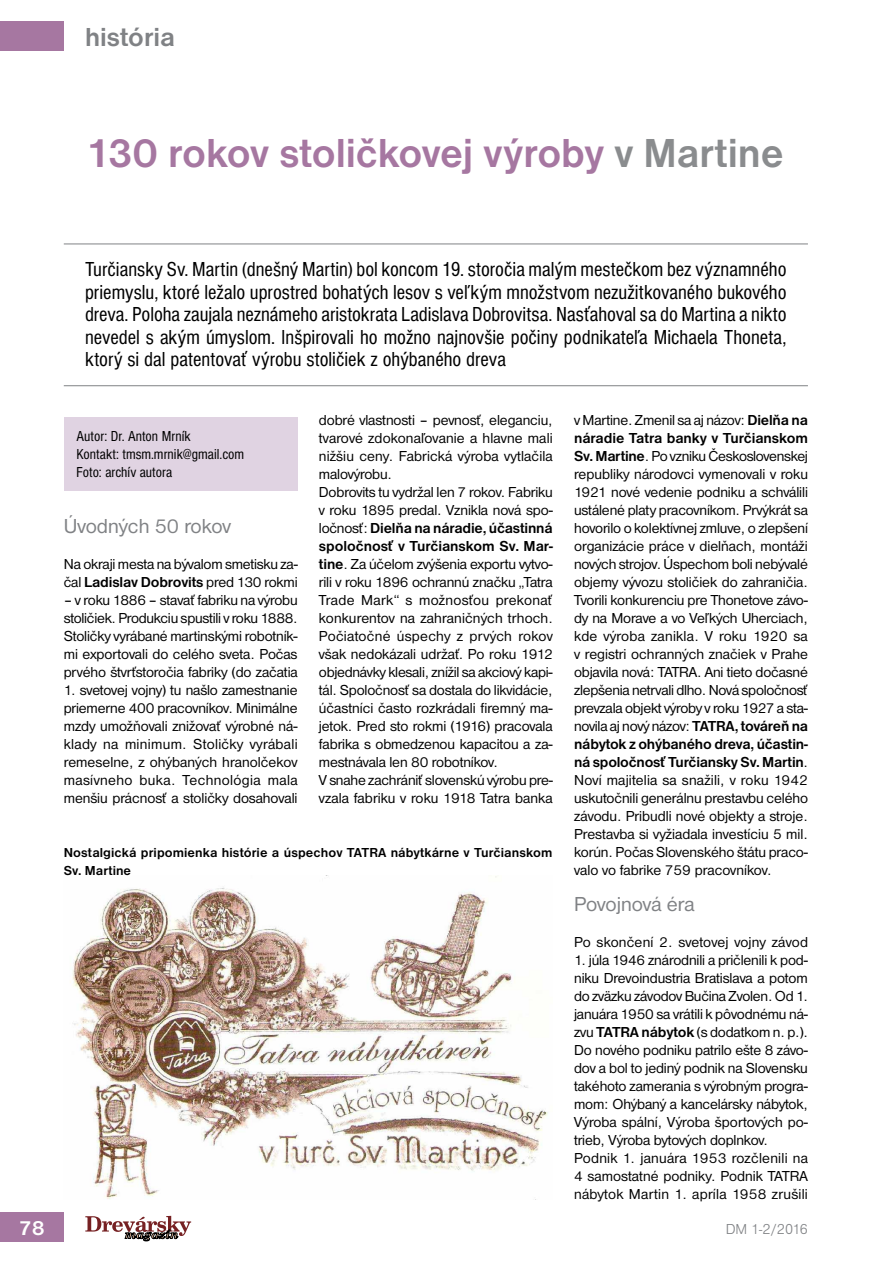
<style>
.page{position:relative;width:893px;height:1263px;background:#fff}
.page>*{position:absolute;margin:0;border:0;box-sizing:border-box;transform-origin:0 0}
.t1{font:700 42px "Nimbus San DEE";letter-spacing:-.005em;color:#a677a1}
.t2{font:700 27px "Nimbus San DEE";color:#808285}
.t3{font:condensed 21px/22.5px "Nimbus San DEE";color:#000;text-align:justify}
.t4{font:21px "Nimbus San DEE";color:#808285}
.t5{font:700 21px "Nimbus San DEE";color:#fff}
.t6{font:15px/18px "Nimbus San DEE";letter-spacing:-.01em;color:#000}
.t7{font:condensed 15px/18px "Nimbus San DEE";color:#000}
.t8{font:15px "Nimbus San DEE";letter-spacing:.01em;color:#000}
.t9{font:15px "Nimbus San DEE Ligh";letter-spacing:-.02em;color:#808285}
.t10{font:700 13.5px/18px "Nimbus San DEE";letter-spacing:.005em;color:#000}
.s1{color:#8a8c8e}
.s2{font-weight:700}
</style>
<div class="page">
<svg style="left:85px;top:1216px;width:106px;height:25px"></svg>
<div style="left:0;top:1212px;width:64px;height:30px;background:#a677a1"></div>
<div style="left:0;top:21px;width:64px;height:30px;background:#a677a1"></div>
<div style="left:64px;top:417px;width:234px;height:74px;background:#e0d3e2"></div>
<hr style="left:64px;top:244px;width:744px;height:1px;background:#808285">
<hr style="left:64px;top:385px;width:744px;height:1px;background:#808285">
<img style="left:70px;top:876px;width:478px;height:323px">
<h2 class="t2" style="left:85px;top:22px;width:92px">história</h2>
<h1 class="t1" style="left:85px;top:129px;width:700px">130 rokov stoličkovej výroby <span class="s1">v Martine</span></h1>
<p class="t3" style="left:85px;top:258px;width:703px">Turčiansky Sv. Martin (dnešný Martin) bol koncom 19. storočia malým mestečkom bez významného priemyslu, ktoré ležalo uprostred bohatých lesov s veľkým množstvom nezužitkovaného bukového dreva. Poloha zaujala neznámeho aristokrata Ladislava Dobrovitsa. Nasťahoval sa do Martina a nikto nevedel s akým úmyslom. Inšpirovali ho možno najnovšie počiny podnikateľa Michaela Thoneta, ktorý si dal patentovať výrobu stoličiek z ohýbaného dreva</p>
<p class="t6" style="left:319px;top:411px;width:235px">dobré vlastnosti – pevnosť, eleganciu, tvarové zdokonaľovanie a hlavne mali nižšiu ceny. Fabrická výroba vytlačila malovýrobu.<br>Dobrovits tu vydržal len 7 rokov. Fabriku v roku 1895 predal. Vznikla nová spo&shy;ločnosť: <span class="s2">Dielňa na náradie, účastinná spoločnosť v Turčianskom Sv. Mar&shy;tine</span>. Za účelom zvýšenia exportu vytvo&shy;rili v roku 1896 ochrannú značku „Tatra Trade Mark“ s možnosťou prekonať konkurentov na zahraničných trhoch.<br>Počiatočné úspechy z prvých rokov však nedokázali udržať. Po roku 1912 objednávky klesali, znížil sa akciový kapi&shy;tál. Spoločnosť sa dostala do likvidácie, účastníci často rozkrádali firemný ma&shy;jetok. Pred sto rokmi (1916) pracovala fabrika s obmedzenou kapacitou a za&shy;mestnávala len 80 robotníkov.<br>V snahe zachrániť slovenskú výrobu pre&shy;vzala fabriku v roku 1918 Tatra banka</p>
<p class="t6" style="left:574px;top:411px;width:236px;text-align:justify">v Martine. Zmenil sa aj názov: <span class="s2">Dielňa na náradie Tatra banky v Turčianskom Sv. Martine</span>. Po vzniku Československej republiky národovci vymenovali v roku 1921 nové vedenie podniku a schválili ustálené platy pracovníkom. Prvýkrát sa hovorilo o kolektívnej zmluve, o zlepšení organizácie práce v dielňach, montáži nových strojov. Úspechom boli nebývalé objemy vývozu stoličiek do zahraničia.<br>Tvorili konkurenciu pre Thonetove závo&shy;dy na Morave a vo Veľkých Uherciach, kde výroba zanikla. V roku 1920 sa v registri ochranných značiek v Prahe objavila nová: TATRA. Ani tieto dočasné zlepšenia netrvali dlho. Nová spoločnosť prevzala objekt výroby v roku 1927 a sta&shy;novila aj nový názov: <span class="s2">TATRA, továreň na nábytok z ohýbaného dreva, účastin&shy;ná spoločnosť Turčiansky Sv. Martin</span>.<br>Noví majitelia sa snažili, v roku 1942 uskutočnili generálnu prestavbu celého závodu. Pribudli nové objekty a stroje.<br>Prestavba si vyžiadala investíciu 5 mil. korún. Počas Slovenského štátu praco&shy;valo vo fabrike 759 pracovníkov.</p>
<h3 class="t4" style="left:574px;top:892px;width:122px">Povojnová éra</h3>
<p class="t8" style="left:574px;top:934px;width:235px">Po skončení 2. svetovej vojny závod</p>
<p class="t6" style="left:574px;top:951px;width:236px">1. júla 1946 znárodnili a pričlenili k pod&shy;niku Drevoindustria Bratislava a potom do zväzku závodov Bučina Zvolen. Od 1. januára 1950 sa vrátili k pôvodnému ná&shy;zvu <span class="s2">TATRA nábytok</span> (s dodatkom n. p.).<br>Do nového podniku patrilo ešte 8 závo&shy;dov a bol to jediný podnik na Slovensku takéhoto zamerania s výrobným progra&shy;mom: Ohýbaný a kancelársky nábytok, Výroba spální, Výroba športových po&shy;trieb, Výroba bytových doplnkov.<br>Podnik 1. januára 1953 rozčlenili na 4 samostatné podniky. Podnik TATRA nábytok Martin 1. apríla 1958 zrušili</p>
<p class="t7" style="left:77px;top:428px;width:169px">Autor: Dr. Anton Mrník<br>Kontakt: tmsm.mrnik@gmail.com<br>Foto: archív autora</p>
<h3 class="t4" style="left:64px;top:515px;width:169px">Úvodných 50 rokov</h3>
<p class="t6" style="left:64px;top:555px;width:236px">Na okraji mesta na bývalom smetisku za&shy;čal <span class="s2">Ladislav Dobrovits</span> pred 130 rokmi</p>
<p class="t6" style="left:64px;top:591px;width:235px;text-align:justify">– v roku 1886 – stavať fabriku na výrobu stoličiek. Produkciu spustili v roku 1888.<br>Stoličky vyrábané martinskými robotník&shy;mi exportovali do celého sveta. Počas prvého štvrťstoročia fabriky (do začatia</p>
<p class="t6" style="left:64px;top:681px;width:235px;text-align:justify">1. svetovej vojny) tu našlo zamestnanie priemerne 400 pracovníkov. Minimálne mzdy umožňovali znižovať výrobné ná&shy;klady na minimum. Stoličky vyrábali remeselne, z ohýbaných hranolčekov masívneho buka. Technológia mala menšiu prácnosť a stoličky dosahovali</p>
<p class="t10" style="left:64px;top:844px;width:490px">Nostalgická pripomienka histórie a úspechov TATRA nábytkárne v Turčianskom<br>Sv. Martine</p>
<h3 class="t5" style="left:19px;top:1216px;width:28px">78</h3>
<p class="t9" style="left:726px;top:1220px;width:84px">DM 1-2/2016</p>
</div>
